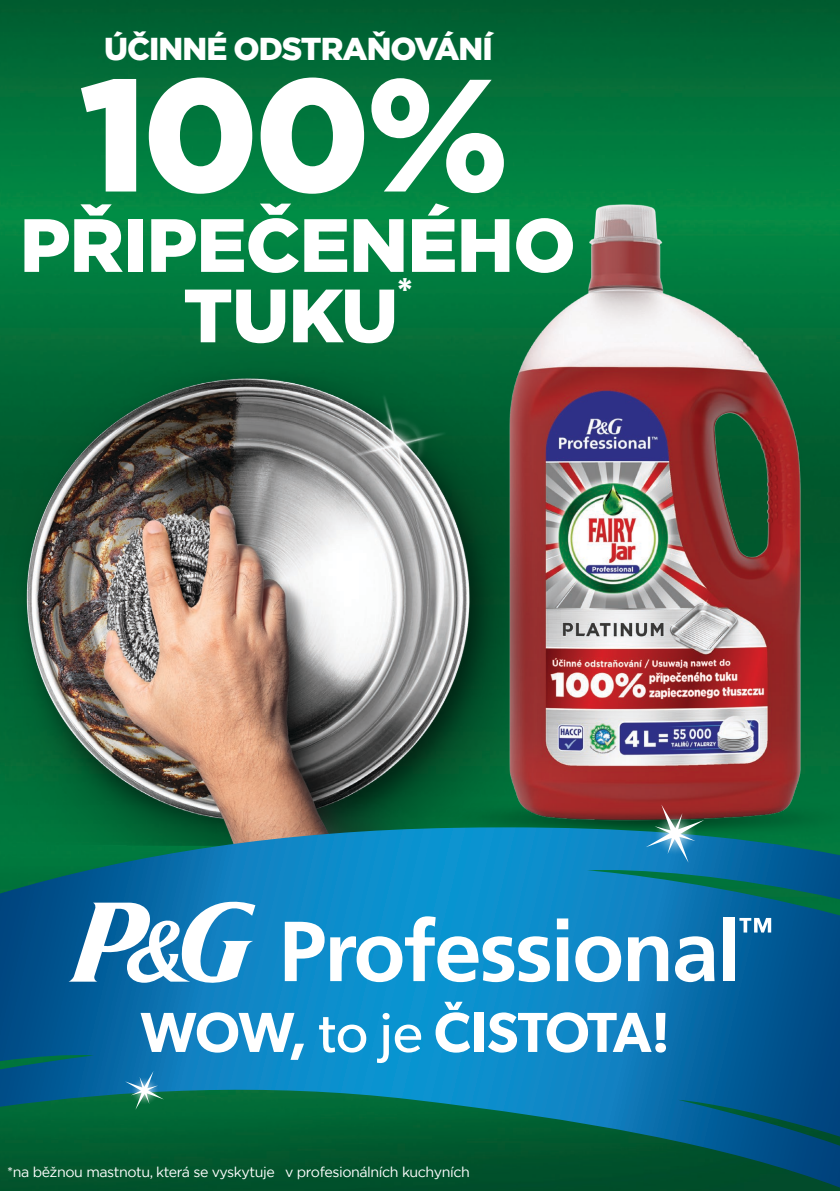
<style>
.page{position:relative;width:840px;height:1191px;background:#fff}
.page>*{position:absolute;margin:0;border:0;box-sizing:border-box;transform-origin:0 0}
.t1{font:900 159.6px "Gotham";color:#fff}
.t2{font:900 75.2px/70.4px "Gotham";letter-spacing:-.01em;color:#fff;text-align:center}
.t3{font:600 56.6px "Gibson";letter-spacing:-.02em;color:#fff}
.t4{font:900 35.4px "Gotham";color:#fff}
.t5{font:900 31.6px "Gotham";letter-spacing:-.03em;color:#fff}
.t6{font:14.2px "Gotham";letter-spacing:-.03em;color:#fff}
.s1{font-weight:400}
</style>
<div class="page">
<img style="left:0;top:0;width:839px;height:1191px">
<div style="left:817px;top:694px;width:22px;height:133px;background:#007039"></div>
<img style="left:497px;top:188px;width:320px;height:639px">
<img style="left:0;top:348px;width:560px;height:479px">
<svg style="left:0;top:827px;width:839px;height:360px;background:#076f8c"></svg>
<svg style="left:68px;top:892px;width:187px;height:96px"></svg>
<svg style="left:284px;top:921px;width:40px;height:60px"></svg>
<svg style="left:330px;top:916px;width:219px;height:66px"></svg>
<svg style="left:556px;top:918px;width:12px;height:63px"></svg>
<svg style="left:575px;top:936px;width:45px;height:46px"></svg>
<svg style="left:627px;top:936px;width:40px;height:45px"></svg>
<svg style="left:674px;top:936px;width:40px;height:46px"></svg>
<div style="left:722px;top:917px;width:12px;height:64px;background:#fff"></div>
<svg style="left:739px;top:918px;width:31px;height:14px"></svg>
<svg style="left:645px;top:804px;width:58px;height:58px;background:#58778a"></svg>
<svg style="left:125px;top:1071px;width:39px;height:38px"></svg>
<h3 class="t5" style="left:104px;top:27px;width:390px">ÚČINNÉ ODSTRAŇOVÁNÍ</h3>
<h1 class="t1" style="left:80px;top:25px;width:431px">100%</h1>
<h2 class="t2" style="left:20px;top:209px;width:557px">PŘIPEČENÉHO<br>TUKU</h2>
<h3 class="t4" style="left:397px;top:266px;width:17px">*</h3>
<h3 class="t3" style="left:141px;top:998px;width:530px">WOW, <span class="s1">to je</span> ČISTOTA!</h3>
<p class="t6" style="left:7px;top:1163px;width:464px">*na běžnou mastnotu, která se vyskytuje v profesionálních kuchyních</p>
</div>
